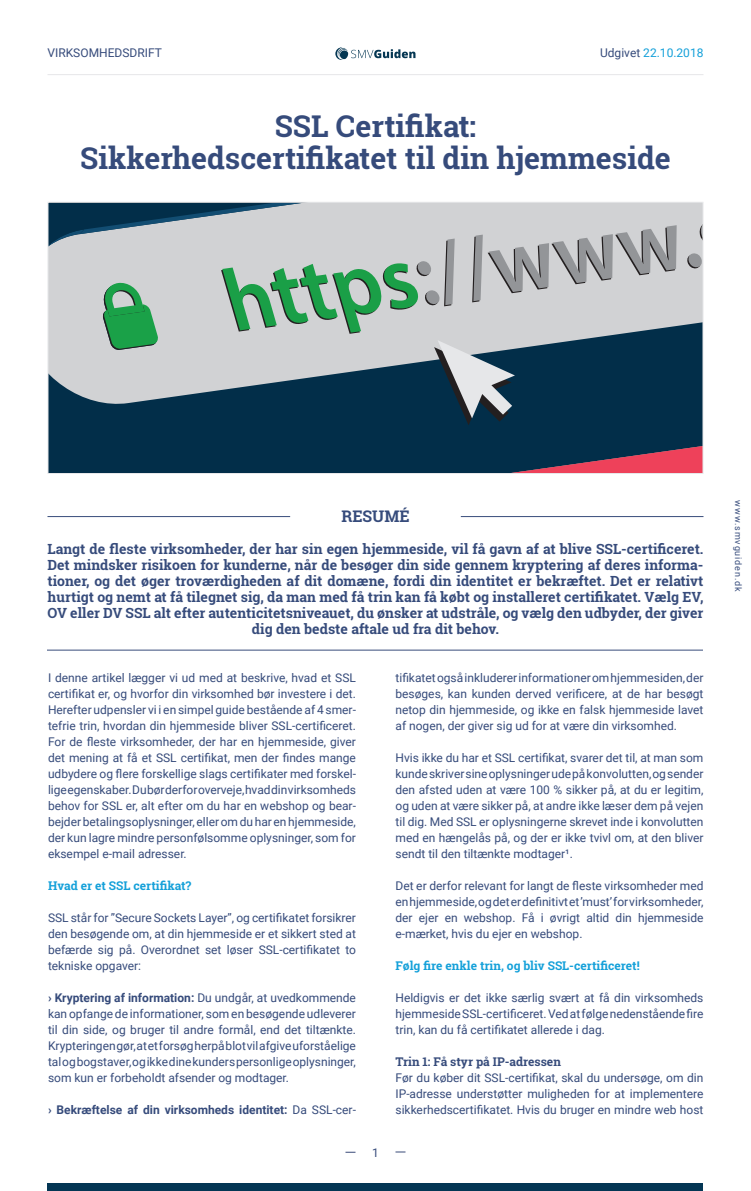
<style>
.page{position:relative;width:751px;height:1191px;background:#fff}
.page>*{position:absolute;margin:0;border:0;box-sizing:border-box;transform-origin:0 0}
.t1{font:700 30px/32px "Roboto Slab";color:#364b7b;text-align:center}
.t2{font:700 16px "Roboto Slab";color:#364b7b}
.t3{font:700 14px/16px "Roboto Slab";color:#364b7b;text-align:center}
.t4{font:12px/16px "Roboto";color:#364b7b;text-align:justify}
.t5{font:700 12px "Roboto Slab";color:#14a0d9}
.t6{font:700 12px "Roboto";color:#364b7b}
.t7{font:700 12px "Roboto Slab";color:#364b7b}
.t8{font:12px "Roboto";color:#14a0d9}
.t9{font:9px "Roboto";letter-spacing:.1em;color:#364b7b}
.s1{color:#364b7b}
.s2{font-weight:700}
.s3{font-weight:400}
</style>
<div class="page">
<div style="left:48px;top:1183px;width:656px;height:8px;background:#043654"></div>
<svg style="left:336px;top:47px;width:80px;height:13px"></svg>
<hr style="left:48px;top:74px;width:656px;height:1px;background:#e6e7e9">
<svg style="left:50px;top:425px;width:652px;height:47px;background:#142f4a"></svg>
<svg style="left:50px;top:204px;width:652px;height:221px;background:#899da1"></svg>
<div style="left:48px;top:202px;width:656px;height:272px;border:1px solid #e6e7e9"></div>
<hr style="left:48px;top:516px;width:242px;height:1px;background:#384d7b">
<hr style="left:461px;top:516px;width:243px;height:1px;background:#384d7b">
<hr style="left:47px;top:650px;width:656px;height:1px;background:#384d7b">
<p class="t4" style="left:48px;top:44px;width:116px">VIRKSOMHEDSDRIFT</p>
<p class="t8" style="left:600px;top:44px;width:105px"><span class="s1">Udgivet</span> 22.10.2018</p>
<h1 class="t1" style="left:80px;top:110px;width:592px">SSL Certifikat:<br>Sikkerhedscertifikatet til din hjemmeside</h1>
<h2 class="t2" style="left:341px;top:505px;width:70px">RESUMÉ</h2>
<p class="t3" style="left:48px;top:541px;width:658px">Langt de fleste virksomheder, der har sin egen hjemmeside, vil få gavn af at blive SSL-certificeret.<br>Det mindsker risikoen for kunderne, når de besøger din side gennem kryptering af deres informa&shy;tioner, og det øger troværdigheden af dit domæne, fordi din identitet er bekræftet. Det er relativt hurtigt og nemt at få tilegnet sig, da man med få trin kan få købt og installeret certifikatet. Vælg EV, OV eller DV SSL alt efter autenticitetsniveauet, du ønsker at udstråle, og vælg den udbyder, der giver dig den bedste aftale ud fra dit behov.</p>
<p class="t4" style="left:48px;top:669px;width:310px">I denne artikel lægger vi ud med at beskrive, hvad et SSL certifikat er, og hvorfor din virksomhed bør investere i det.<br>Herefter udpensler vi i en simpel guide bestående af 4 smer&shy;tefrie trin, hvordan din hjemmeside bliver SSL-certificeret.<br>For de fleste virksomheder, der har en hjemmeside, giver det mening at få et SSL certifikat, men der findes mange udbydere og flere forskellige slags certifikater med forskel&shy;lige egenskaber. Du bør derfor overveje, hvad din virksomheds behov for SSL er, alt efter om du har en webshop og bear&shy;bejder betalingsoplysninger, eller om du har en hjemmeside, der kun lagre mindre personfølsomme oplysninger, som for eksempel e-mail adresser.</p>
<p class="t5" style="left:48px;top:877px;width:145px">Hvad er et SSL certifikat?</p>
<p class="t4" style="left:48px;top:909px;width:310px">SSL står for ”Secure Sockets Layer”, og certifikatet forsikrer den besøgende om, at din hjemmeside er et sikkert sted at befærde sig på. Overordnet set løser SSL-certifikatet to tekniske opgaver:</p>
<p class="t4" style="left:48px;top:989px;width:310px"><span class="s2">› Kryptering af information:</span> Du undgår, at uvedkommende kan opfange de informationer, som en besøgende udleverer til din side, og bruger til andre formål, end det tiltænkte.<br>Krypteringen gør, at et forsøg herpå blot vil afgive uforståelige tal og bogstaver, og ikke dine kunders personlige oplysninger, som kun er forbeholdt afsender og modtager.</p>
<p class="t6" style="left:48px;top:1101px;width:310px">› Bekræftelse af din virksomheds identitet: <span class="s3">Da SSL-cer-</span></p>
<p class="t4" style="left:372px;top:1144px;width:8px">1</p>
<p class="t4" style="left:396px;top:669px;width:310px">tifikatet også inkluderer informationer om hjemmesiden, der besøges, kan kunden derved verificere, at de har besøgt netop din hjemmeside, og ikke en falsk hjemmeside lavet af nogen, der giver sig ud for at være din virksomhed.</p>
<p class="t4" style="left:396px;top:749px;width:310px">Hvis ikke du har et SSL certifikat, svarer det til, at man som kunde skriver sine oplysninger ude på konvolutten, og sender den afsted uden at være 100 % sikker på, at du er legitim, og uden at være sikker på, at andre ikke læser dem på vejen til dig. Med SSL er oplysningerne skrevet inde i konvolutten med en hængelås på, og der er ikke tvivl om, at den bliver sendt til den tiltænkte modtager¹.</p>
<p class="t4" style="left:396px;top:877px;width:310px">Det er derfor relevant for langt de fleste virksomheder med en hjemmeside, og det er definitivt et ’must’ for virksomheder, der ejer en webshop. Få i øvrigt altid din hjemmeside e-mærket, hvis du ejer en webshop.</p>
<p class="t5" style="left:396px;top:957px;width:246px">Følg fire enkle trin, og bliv SSL-certificeret!</p>
<p class="t4" style="left:396px;top:989px;width:310px">Heldigvis er det ikke særlig svært at få din virksomheds hjemmeside SSL-certificeret. Ved at følge nedenstående fire trin, kan du få certifikatet allerede i dag.</p>
<p class="t7" style="left:396px;top:1053px;width:167px">Trin 1: Få styr på IP-adressen</p>
<p class="t4" style="left:396px;top:1069px;width:310px">Før du køber dit SSL-certifikat, skal du undersøge, om din IP-adresse understøtter muligheden for at implementere sikkerhedscertifikatet. Hvis du bruger en mindre web host</p>
<p class="t9" style="left:745px;top:500px;width:93px;rotate:90deg">www.smvguiden.dk</p>
</div>
